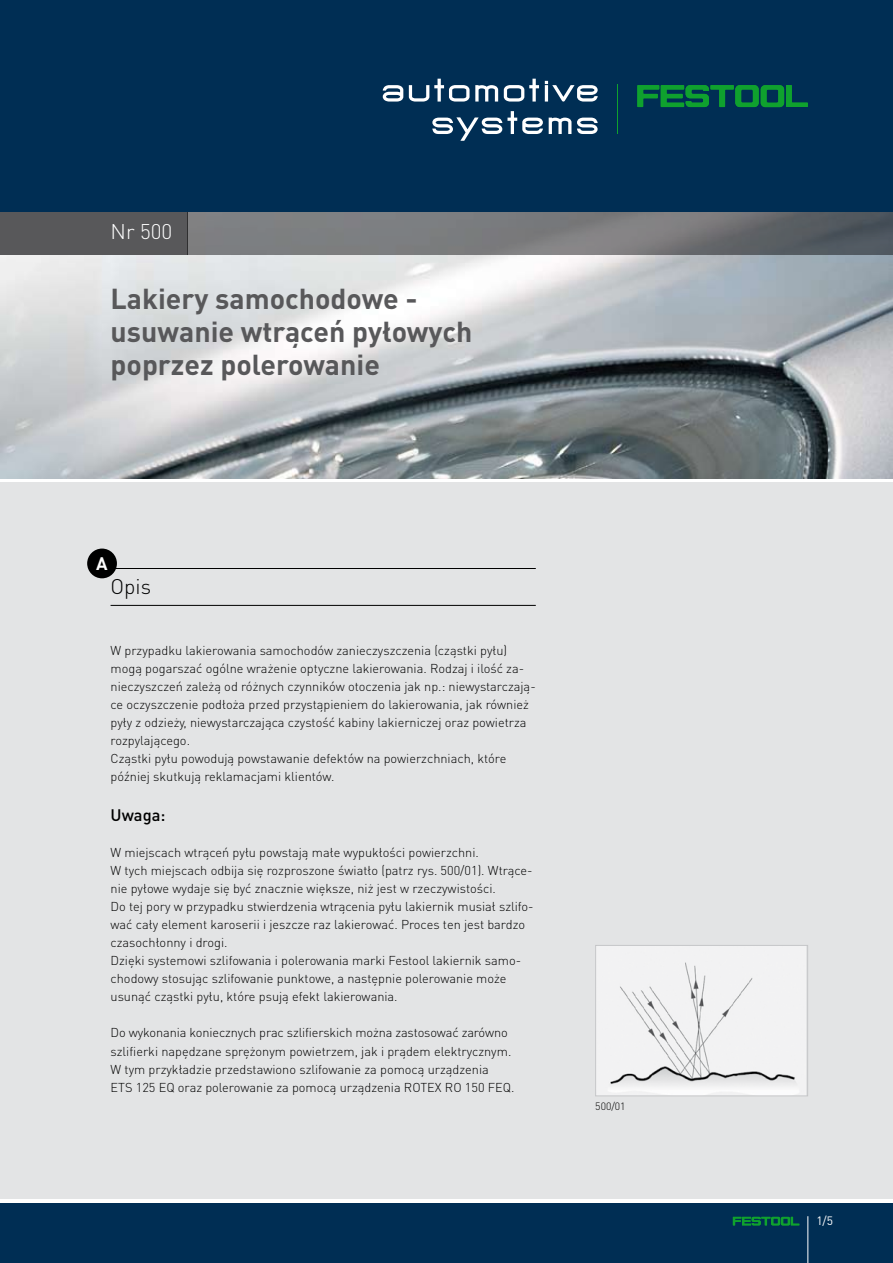
<style>
.page{position:relative;width:893px;height:1263px;background:#fff}
.page>*{position:absolute;margin:0;border:0;box-sizing:border-box;transform-origin:0 0}
.t1{font:700 28.5px/33px "DIN Pro";color:#58585a}
.t2{font:300 21px "DIN Pro";color:#fff}
.t3{font:300 21px "DIN Pro";color:#000}
.t4{font:700 18px "DIN Pro";color:#fff}
.t5{font:500 16.5px "DIN Pro";color:#000}
.t6{font:300 12.75px/18px "DIN Pro";color:#000}
.t7{font:12px "DIN Pro";color:#fff}
.t8{font:300 10.5px "DIN Pro";color:#000}
</style>
<div class="page">
<div style="left:0;top:1203px;width:893px;height:60px;background:#002e54"></div>
<hr style="left:807px;top:1216px;width:1px;height:47px;background:#fff">
<svg style="left:733px;top:1217px;width:66px;height:8px"></svg>
<div style="left:0;top:0;width:893px;height:213px;background:#002e54"></div>
<div style="left:0;top:483px;width:893px;height:716px;background:#e3e4e5"></div>
<img style="left:0;top:255px;width:893px;height:223px">
<svg style="left:637px;top:85px;width:171px;height:22px"></svg>
<hr style="left:617px;top:85px;width:1px;height:49px;background:#0fa12e">
<svg style="left:383px;top:85px;width:20px;height:17px"></svg>
<svg style="left:409px;top:79px;width:89px;height:23px"></svg>
<svg style="left:504px;top:79px;width:35px;height:23px"></svg>
<svg style="left:545px;top:81px;width:53px;height:21px"></svg>
<svg style="left:549px;top:118px;width:22px;height:16px"></svg>
<svg style="left:577px;top:118px;width:21px;height:16px"></svg>
<svg style="left:432px;top:111px;width:111px;height:30px"></svg>
<div style="left:0;top:213px;width:187px;height:42px;background:#58585a"></div>
<svg style="left:187px;top:213px;width:706px;height:42px;background:#737578"></svg>
<div style="left:87px;top:549px;width:30px;height:29px;background:#000;border-radius:50%"></div>
<img style="left:597px;top:947px;width:209px;height:147px">
<div style="left:595px;top:945px;width:213px;height:151px;border:1px solid #c5c6c8"></div>
<hr style="left:111px;top:568px;width:425px;height:1px;background:#000">
<hr style="left:111px;top:605px;width:425px;height:1px;background:#000">
<h2 class="t2" style="left:111px;top:217px;width:63px">Nr 500</h2>
<h1 class="t1" style="left:111px;top:281px;width:363px">Lakiery samochodowe - usuwanie wtrąceń pyłowych poprzez polerowanie</h1>
<h3 class="t4" style="left:96px;top:551px;width:13px">A</h3>
<h2 class="t3" style="left:111px;top:572px;width:42px">Opis</h2>
<p class="t6" style="left:111px;top:641px;width:427px">W przypadku lakierowania samochodów zanieczyszczenia (cząstki pyłu) mogą pogarszać ogólne wrażenie optyczne lakierowania. Rodzaj i ilość za&shy;nieczyszczeń zależą od różnych czynników otoczenia jak np.: niewystarczają&shy;ce oczyszczenie podłoża przed przystąpieniem do lakierowania, jak również pyły z odzieży, niewystarczająca czystość kabiny lakierniczej oraz powietrza rozpylającego.<br>Cząstki pyłu powodują powstawanie defektów na powierzchniach, które później skutkują reklamacjami klientów.</p>
<p class="t5" style="left:111px;top:804px;width:56px">Uwaga:</p>
<p class="t6" style="left:111px;top:843px;width:425px">W miejscach wtrąceń pyłu powstają małe wypukłości powierzchni.<br>W tych miejscach odbija się rozproszone światło (patrz rys. 500/01). Wtrące&shy;nie pyłowe wydaje się być znacznie większe, niż jest w rzeczywistości.<br>Do tej pory w przypadku stwierdzenia wtrącenia pyłu lakiernik musiał szlifo&shy;wać cały element karoserii i jeszcze raz lakierować. Proces ten jest bardzo czasochłonny i drogi.<br>Dzięki systemowi szlifowania i polerowania marki Festool lakiernik samo&shy;chodowy stosując szlifowanie punktowe, a następnie polerowanie może usunąć cząstki pyłu, które psują efekt lakierowania.</p>
<p class="t6" style="left:111px;top:1023px;width:405px">Do wykonania koniecznych prac szlifierskich można zastosować zarówno szlifierki napędzane sprężonym powietrzem, jak i prądem elektrycznym.<br>W tym przykładzie przedstawiono szlifowanie za pomocą urządzenia<br>ETS 125 EQ oraz polerowanie za pomocą urządzenia ROTEX RO 150 FEQ.</p>
<p class="t8" style="left:595px;top:1098px;width:32px">500/01</p>
<p class="t7" style="left:816px;top:1213px;width:18px">1/5</p>
</div>
